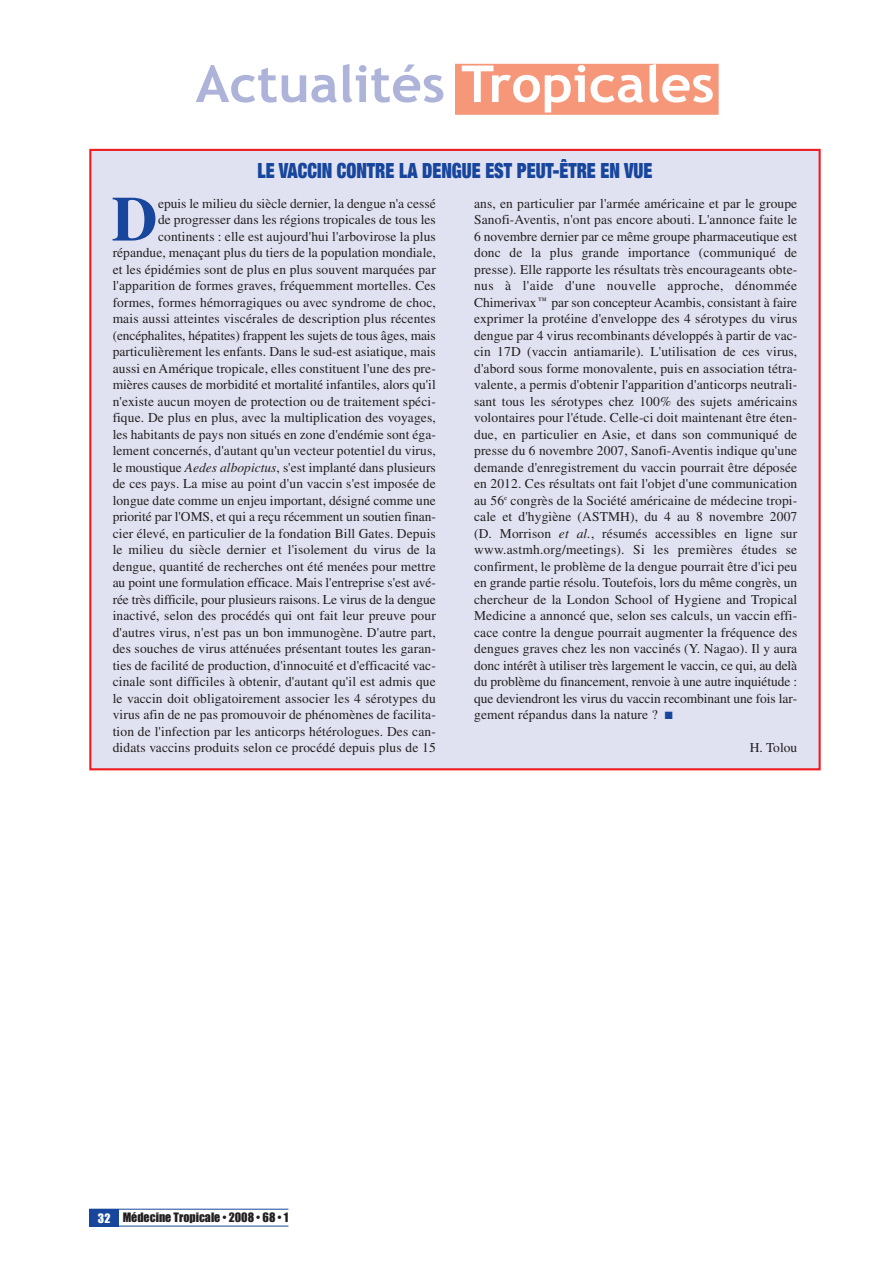
<style>
.page{position:relative;width:893px;height:1263px;background:#fff}
.page>*{position:absolute;margin:0;border:0;box-sizing:border-box;transform-origin:0 0}
.t1{font:700 63.3px "Times";color:#18469d}
.t2{font:700 51px "Trebuchet MS";color:#fff;scale:1.05 1}
.t3{font:900 expanded 21px "Helvetica Neue";color:#18469d;scale:.85 1}
.t4{font:13.5px/16.5px "Times";letter-spacing:.01em;color:#231f20;text-align:right}
.t5{font:12px "Impact";color:#231f20}
.s1{font-style:italic}
.s2{color:#18469d}
.s3{color:#fff}
</style>
<div class="page">
<div style="left:91px;top:151px;width:728px;height:617px;background:#e1e2f1"></div>
<div style="left:455px;top:64px;width:264px;height:51px;background:#f6977a"></div>
<svg style="left:196px;top:64px;width:247px;height:39px"></svg>
<hr style="left:89px;top:1209px;width:199px;height:1px;background:#18469d">
<hr style="left:89px;top:1226px;width:199px;height:1px;background:#18469d">
<div style="left:89px;top:1209px;width:30px;height:17px;background:#18469d"></div>
<h2 class="t2" style="left:461px;top:55px;width:243px">Tropicales</h2>
<h3 class="t3" style="left:258px;top:163px;width:466px">LE VACCIN CONTRE LA DENGUE EST PEUT-ÊTRE EN VUE</h3>
<h1 class="t1" style="left:112px;top:198px;width:47px">D</h1>
<p class="t4" style="left:113px;top:196px;width:325px">epuis le milieu du siècle dernier, la dengue n'a cessé<br>de progresser dans les régions tropicales de tous les continents : elle est aujourd'hui l'arbovirose la plus répandue, menaçant plus du tiers de la population mondiale, et les épidémies sont de plus en plus souvent marquées par l'apparition de formes graves, fréquemment mortelles. Ces formes, formes hémorragiques ou avec syndrome de choc, mais aussi atteintes viscérales de description plus récentes (encéphalites, hépatites) frappent les sujets de tous âges, mais particulièrement les enfants. Dans le sud-est asiatique, mais aussi en Amérique tropicale, elles constituent l'une des pre&shy;mières causes de morbidité et mortalité infantiles, alors qu'il n'existe aucun moyen de protection ou de traitement spéci&shy;fique. De plus en plus, avec la multiplication des voyages, les habitants de pays non situés en zone d'endémie sont éga&shy;lement concernés, d'autant qu'un vecteur potentiel du virus, le moustique <span class="s1">Aedes albopictus</span>, s'est implanté dans plusieurs de ces pays. La mise au point d'un vaccin s'est imposée de longue date comme un enjeu important, désigné comme une priorité par l'OMS, et qui a reçu récemment un soutien finan&shy;cier élevé, en particulier de la fondation Bill Gates. Depuis le milieu du siècle dernier et l'isolement du virus de la dengue, quantité de recherches ont été menées pour mettre au point une formulation efficace. Mais l'entreprise s'est avé&shy;rée très difficile, pour plusieurs raisons. Le virus de la dengue inactivé, selon des procédés qui ont fait leur preuve pour d'autres virus, n'est pas un bon immunogène. D'autre part, des souches de virus atténuées présentant toutes les garan&shy;ties de facilité de production, d'innocuité et d'efficacité vac&shy;cinale sont difficiles à obtenir, d'autant qu'il est admis que le vaccin doit obligatoirement associer les 4 sérotypes du virus afin de ne pas promouvoir de phénomènes de facilita&shy;tion de l'infection par les anticorps hétérologues. Des can&shy;didats vaccins produits selon ce procédé depuis plus de 15</p>
<p class="t4" style="left:474px;top:196px;width:325px;text-align:justify">ans, en particulier par l'armée américaine et par le groupe Sanofi-Aventis, n'ont pas encore abouti. L'annonce faite le 6 novembre dernier par ce même groupe pharmaceutique est donc de la plus grande importance (communiqué de presse). Elle rapporte les résultats très encourageants obte&shy;nus à l'aide d'une nouvelle approche, dénommée Chimerivax par son concepteur Acambis, consistant à faire exprimer la protéine d'enveloppe des 4 sérotypes du virus dengue par 4 virus recombinants développés à partir de vac&shy;cin 17D (vaccin antiamarile). L'utilisation de ces virus, d'abord sous forme monovalente, puis en association tétra&shy;valente, a permis d'obtenir l'apparition d'anticorps neutrali&shy;sant tous les sérotypes chez 100% des sujets américains volontaires pour l'étude. Celle-ci doit maintenant être éten&shy;due, en particulier en Asie, et dans son communiqué de presse du 6 novembre 2007, Sanofi-Aventis indique qu'une demande d'enregistrement du vaccin pourrait être déposée en 2012. Ces résultats ont fait l'objet d'une communication au 56<sup>e</sup> congrès de la Société américaine de médecine tropi&shy;cale et d'hygiène (ASTMH), du 4 au 8 novembre 2007 (D. Morrison <span class="s1">et al.</span>, résumés accessibles en ligne sur www.astmh.org/meetings). Si les premières études se confirment, le problème de la dengue pourrait être d'ici peu en grande partie résolu. Toutefois, lors du même congrès, un chercheur de la London School of Hygiene and Tropical Medicine a annoncé que, selon ses calculs, un vaccin effi&shy;cace contre la dengue pourrait augmenter la fréquence des dengues graves chez les non vaccinés (Y. Nagao). Il y aura donc intérêt à utiliser très largement le vaccin, ce qui, au delà du problème du financement, renvoie à une autre inquiétude : que deviendront les virus du vaccin recombinant une fois lar&shy;gement répandus dans la nature ? <span class="s2">■</span></p>
<p class="t4" style="left:750px;top:741px;width:49px">H. Tolou</p>
<p class="t5" style="left:98px;top:1211px;width:192px"><span class="s3">32</span> Médecine Tropicale • 2008 • 68 • 1</p>
</div>
